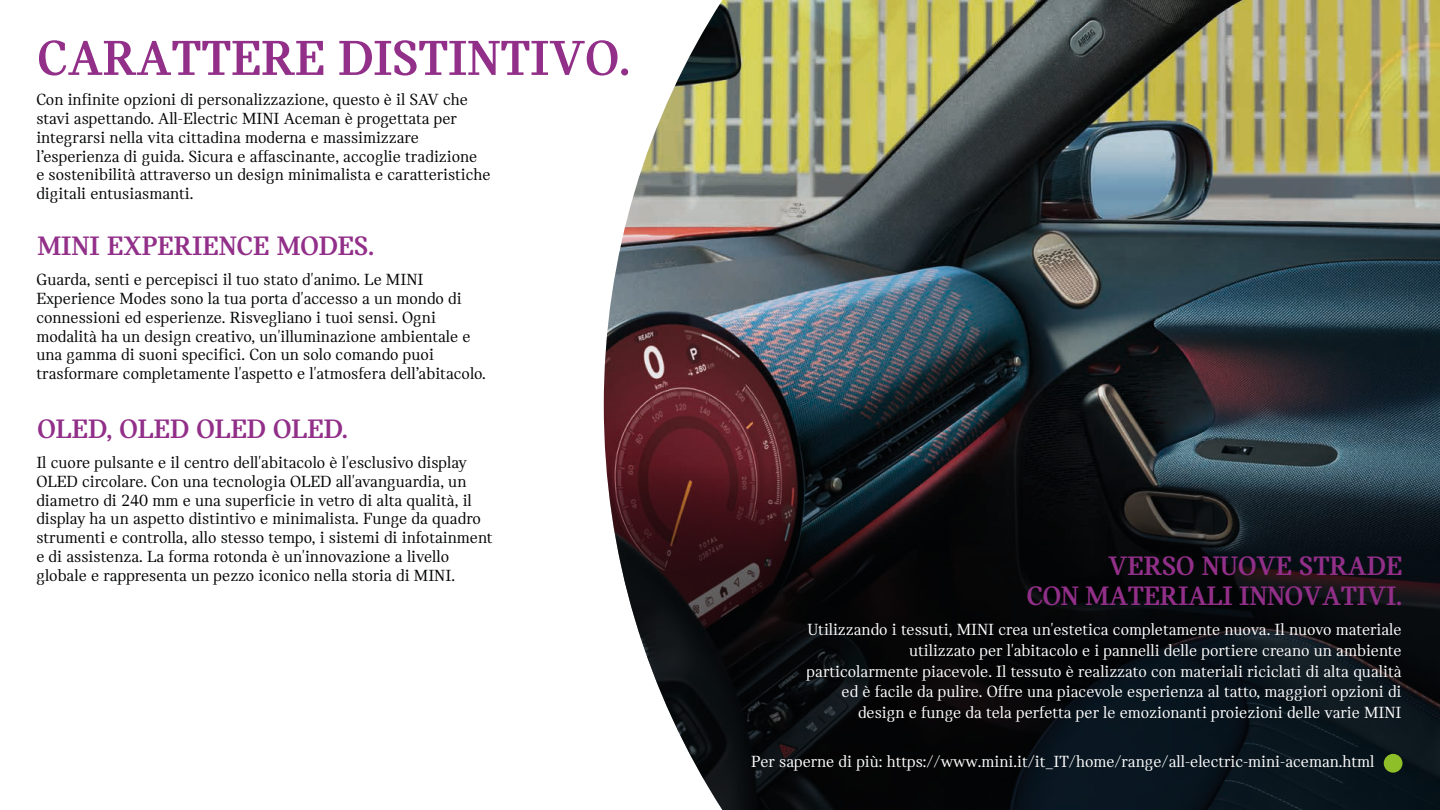
<style>
.page{position:relative;width:1440px;height:810px;background:#fff}
.page>*{position:absolute;margin:0;border:0;box-sizing:border-box;transform-origin:0 0}
.t1{font:700 52.5px "MINI Serif";color:#922f89}
.t2{font:700 28.5px/30px "MINI Serif";color:#922f89;text-align:right}
.t3{font:17.25px/18.8px "MINI Serif";color:#020304}
.t4{font:17.25px/20.7px "MINI Serif";color:#fff;text-align:right}
</style>
<div class="page">
<img style="left:604px;top:0;width:836px;height:810px">
<div style="left:1384px;top:754px;width:18px;height:19px;background:#8fbf28;border-radius:50%"></div>
<h1 class="t1" style="left:37px;top:29px;width:595px">CARATTERE DISTINTIVO.</h1>
<p class="t3" style="left:36px;top:90px;width:456px">Con infinite opzioni di personalizzazione, questo è il SAV che stavi aspettando. All-Electric MINI Aceman è progettata per integrarsi nella vita cittadina moderna e massimizzare l’esperienza di guida. Sicura e affascinante, accoglie tradizione<br>e sostenibilità attraverso un design minimalista e caratteristiche digitali entusiasmanti.</p>
<h2 class="t2" style="left:37px;top:230px;width:339px">MINI EXPERIENCE MODES.</h2>
<p class="t3" style="left:36px;top:270px;width:451px">Guarda, senti e percepisci il tuo stato d'animo. Le MINI Experience Modes sono la tua porta d'accesso a un mondo di connessioni ed esperienze. Risvegliano i tuoi sensi. Ogni modalità ha un design creativo, un'illuminazione ambientale e una gamma di suoni specifici. Con un solo comando puoi trasformare completamente l'aspetto e l'atmosfera dell’abitacolo.</p>
<h2 class="t2" style="left:37px;top:413px;width:312px">OLED, OLED OLED OLED.</h2>
<p class="t3" style="left:36px;top:453px;width:458px">Il cuore pulsante e il centro dell'abitacolo è l'esclusivo display OLED circolare. Con una tecnologia OLED all'avanguardia, un diametro di 240 mm e una superficie in vetro di alta qualità, il display ha un aspetto distintivo e minimalista. Funge da quadro strumenti e controlla, allo stesso tempo, i sistemi di infotainment e di assistenza. La forma rotonda è un'innovazione a livello globale e rappresenta un pezzo iconico nella storia di MINI.</p>
<h2 class="t2" style="left:1027px;top:551px;width:377px">VERSO NUOVE STRADE<br>CON MATERIALI INNOVATIVI.</h2>
<p class="t4" style="left:807px;top:619px;width:596px">Utilizzando i tessuti, MINI crea un'estetica completamente nuova. Il nuovo materiale utilizzato per l'abitacolo e i pannelli delle portiere creano un ambiente particolarmente piacevole. Il tessuto è realizzato con materiali riciclati di alta qualità ed è facile da pulire. Offre una piacevole esperienza al tatto, maggiori opzioni di design e funge da tela perfetta per le emozionanti proiezioni delle varie MINI</p>
<p class="t4" style="left:751px;top:751px;width:625px">Per saperne di più: https://www.mini.it/it_IT/home/range/all-electric-mini-aceman.html</p>
</div>
